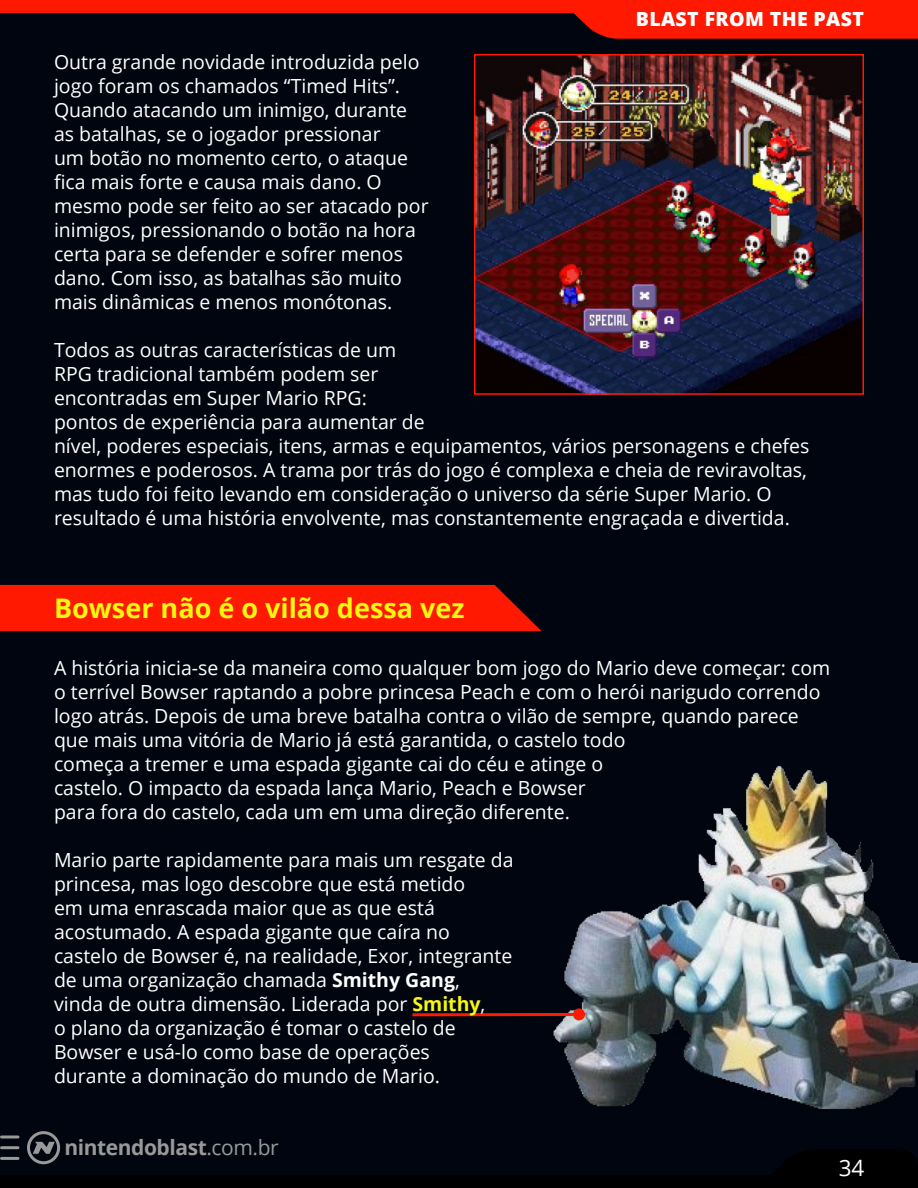
<style>
.page{position:relative;width:918px;height:1188px;background:#010510}
.page>*{position:absolute;margin:0;border:0;box-sizing:border-box;transform-origin:0 0}
.t1{font:700 27px "Open Sans";color:#f8f70f}
.t2{font:22.5px "Open Sans";color:#fff}
.t3{font:700 21px "Open Sans";letter-spacing:-.02em;color:#999}
.t4{font:19.5px/24px "Open Sans";color:#fff}
.t5{font:800 19.5px "Open Sans";letter-spacing:.02em;color:#fff}
.s1{font-weight:700}
.s2{font-weight:700;color:#f8f70f}
.s3{font-weight:400}
</style>
<div class="page">
<img style="left:519px;top:766px;width:399px;height:343px">
<hr style="left:413px;top:1013px;width:166px;height:3px;background:#ff1900">
<div style="left:573px;top:1008px;width:12px;height:12px;background:#ff1900;border-radius:50%"></div>
<img style="left:477px;top:57px;width:384px;height:335px">
<div style="left:474px;top:54px;width:390px;height:341px;border:2px solid #ff1900"></div>
<div style="left:0;top:585px;width:542px;height:46px;background:#ff1900"></div>
<div style="left:0;top:1175px;width:918px;height:13px;background:#000"></div>
<svg style="left:772px;top:1149px;width:146px;height:26px"></svg>
<svg style="left:573px;top:13px;width:345px;height:26px;background:#f01700"></svg>
<div style="left:0;top:0;width:918px;height:13px;background:#ff1900"></div>
<div style="left:27px;top:1131px;width:33px;height:33px;border:3px solid #999;border-radius:50%"></div>
<svg style="left:33px;top:1142px;width:22px;height:12px"></svg>
<svg style="left:2px;top:1136px;width:16px;height:2px"></svg>
<hr style="left:2px;top:1146px;width:16px;height:3px;background:#999">
<hr style="left:2px;top:1157px;width:16px;height:3px;background:#999">
<p class="t5" style="left:636px;top:4px;width:230px">BLAST FROM THE PAST</p>
<p class="t4" style="left:54px;top:49px;width:376px">Outra grande novidade introduzida pelo jogo foram os chamados “Timed Hits”.<br>Quando atacando um inimigo, durante as batalhas, se o jogador pressionar<br>um botão no momento certo, o ataque fica mais forte e causa mais dano. O mesmo pode ser feito ao ser atacado por inimigos, pressionando o botão na hora certa para se defender e sofrer menos dano. Com isso, as batalhas são muito mais dinâmicas e menos monótonas.</p>
<p class="t4" style="left:54px;top:337px;width:757px">Todos as outras características de um<br>RPG tradicional também podem ser<br>encontradas em Super Mario RPG:<br>pontos de experiência para aumentar de<br>nível, poderes especiais, itens, armas e equipamentos, vários personagens e chefes enormes e poderosos. A trama por trás do jogo é complexa e cheia de reviravoltas, mas tudo foi feito levando em consideração o universo da série Super Mario. O resultado é uma história envolvente, mas constantemente engraçada e divertida.</p>
<h1 class="t1" style="left:54px;top:589px;width:412px">Bowser não é o vilão dessa vez</h1>
<p class="t4" style="left:54px;top:656px;width:778px">A história inicia-se da maneira como qualquer bom jogo do Mario deve começar: com o terrível Bowser raptando a pobre princesa Peach e com o herói narigudo correndo logo atrás. Depois de uma breve batalha contra o vilão de sempre, quando parece que mais uma vitória de Mario já está garantida, o castelo todo<br>começa a tremer e uma espada gigante cai do céu e atinge o<br>castelo. O impacto da espada lança Mario, Peach e Bowser<br>para fora do castelo, cada um em uma direção diferente.</p>
<p class="t4" style="left:54px;top:848px;width:461px">Mario parte rapidamente para mais um resgate da princesa, mas logo descobre que está metido<br>em uma enrascada maior que as que está acostumado. A espada gigante que caíra no castelo de Bowser é, na realidade, Exor, integrante de uma organização chamada <span class="s1">Smithy Gang</span>, vinda de outra dimensão. Liderada por <span class="s2">Smithy</span>,<br>o plano da organização é tomar o castelo de Bowser e usá-lo como base de operações<br>durante a dominação do mundo de Mario.</p>
<p class="t3" style="left:64px;top:1132px;width:216px">nintendoblast<span class="s3">.com.br</span></p>
<p class="t2" style="left:839px;top:1153px;width:27px">34</p>
</div>
